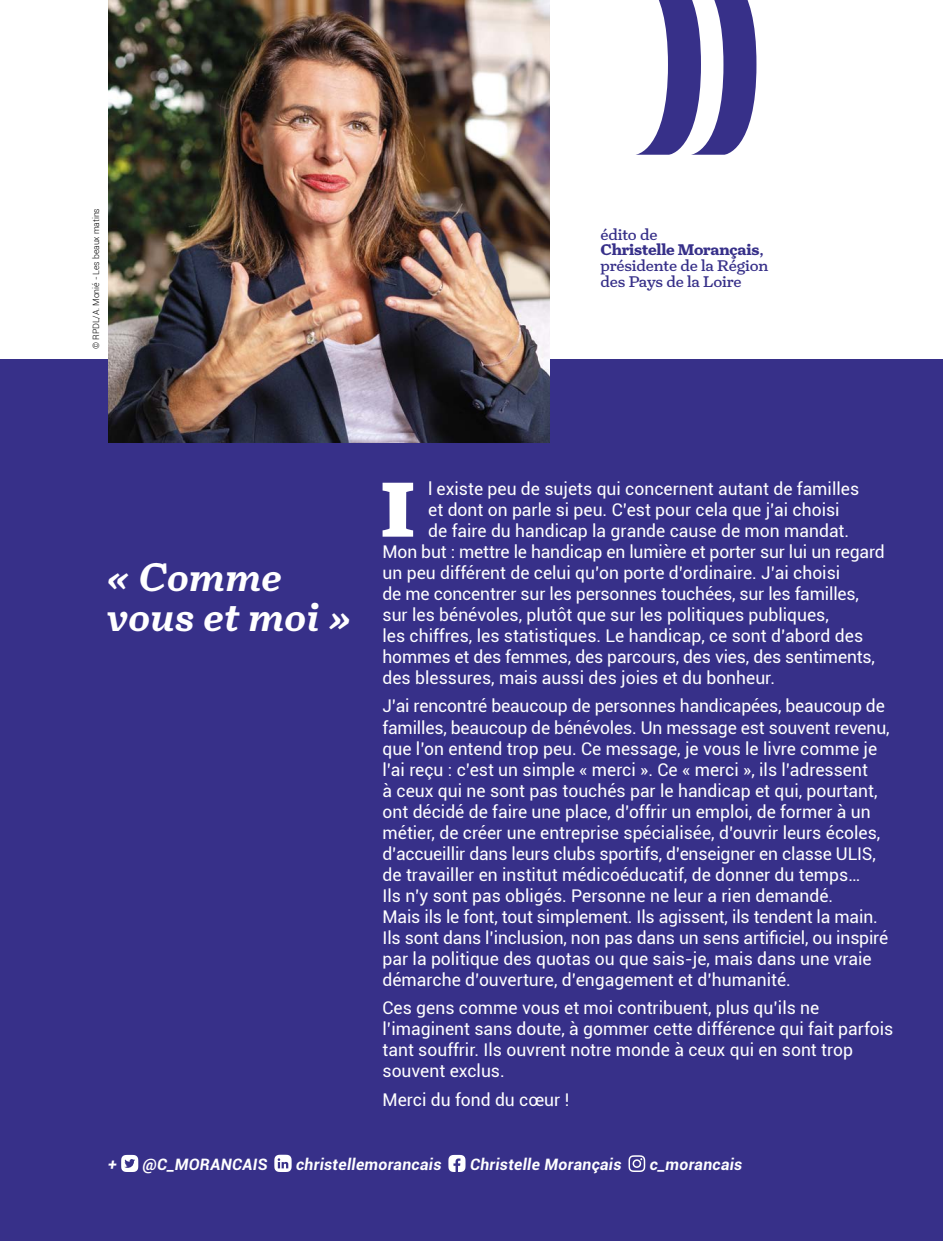
<style>
.page{position:relative;width:943px;height:1241px;background:#fff}
.page>*{position:absolute;margin:0;border:0;box-sizing:border-box;transform-origin:0 0}
.t1{font:900 79.1px "Turnip";color:#fff}
.t2{font:italic 500 40.6px/40.6px "Turnip";letter-spacing:.01em;color:#fff}
.t3{font:17.5px/21px "Roboto";color:#fff}
.t4{font:15.75px/15.8px "Turnip";letter-spacing:-.01em;color:#373089}
.t5{font:italic 700 15.75px "Roboto";letter-spacing:.02em;color:#fff}
.t6{font:300 8.75px "Roboto";letter-spacing:-.01em;color:#000}
.s1{font-weight:700}
</style>
<div class="page">
<div style="left:0;top:360px;width:943px;height:880px;background:#373089"></div>
<svg style="left:121px;top:1154px;width:17px;height:17px"></svg>
<svg style="left:274px;top:1154px;width:17px;height:17px"></svg>
<svg style="left:448px;top:1154px;width:17px;height:17px"></svg>
<svg style="left:628px;top:1155px;width:17px;height:16px"></svg>
<img style="left:108px;top:0;width:441px;height:442px">
<svg style="left:636px;top:0;width:120px;height:155px"></svg>
<p class="t6" style="left:90px;top:349px;width:142px;rotate:-90deg">© RPDL/A. Monié - Les beaux matins</p>
<p class="t4" style="left:600px;top:226px;width:169px">édito de<br><span class="s1">Christelle Morançais</span>, présidente de la Région des Pays de la Loire</p>
<h2 class="t2" style="left:108px;top:556px;width:245px">« Comme vous et moi »</h2>
<h1 class="t1" style="left:381px;top:456px;width:35px">I</h1>
<p class="t3" style="left:428px;top:477px;width:432px">l existe peu de sujets qui concernent autant de familles</p>
<p class="t3" style="left:428px;top:498px;width:413px">et dont on parle si peu. C’est pour cela que j’ai choisi</p>
<p class="t3" style="left:428px;top:519px;width:422px">de faire du handicap la grande cause de mon mandat.</p>
<p class="t3" style="left:382px;top:540px;width:504px">Mon but : mettre le handicap en lumière et porter sur lui un regard</p>
<p class="t3" style="left:382px;top:561px;width:459px">un peu différent de celui qu’on porte d’ordinaire. J’ai choisi</p>
<p class="t3" style="left:382px;top:582px;width:478px">de me concentrer sur les personnes touchées, sur les familles,</p>
<p class="t3" style="left:382px;top:603px;width:448px">sur les bénévoles, plutôt que sur les politiques publiques,</p>
<p class="t3" style="left:382px;top:624px;width:482px">les chiffres, les statistiques. Le handicap, ce sont d’abord des</p>
<p class="t3" style="left:382px;top:645px;width:494px">hommes et des femmes, des parcours, des vies, des sentiments,</p>
<p class="t3" style="left:382px;top:666px;width:394px">des blessures, mais aussi des joies et du bonheur.</p>
<p class="t3" style="left:382px;top:695px;width:508px">J’ai rencontré beaucoup de personnes handicapées, beaucoup de familles, beaucoup de bénévoles. Un message est souvent revenu, que l’on entend trop peu. Ce message, je vous le livre comme je l’ai reçu : c’est un simple « merci ». Ce « merci », ils l’adressent<br>à ceux qui ne sont pas touchés par le handicap et qui, pourtant, ont décidé de faire une place, d’offrir un emploi, de former à un métier, de créer une entreprise spécialisée, d’ouvrir leurs écoles, d’accueillir dans leurs clubs sportifs, d’enseigner en classe ULIS, de travailler en institut médicoéducatif, de donner du temps…<br>Ils n’y sont pas obligés. Personne ne leur a rien demandé.<br>Mais ils le font, tout simplement. Ils agissent, ils tendent la main.<br>Ils sont dans l’inclusion, non pas dans un sens artificiel, ou inspiré par la politique des quotas ou que sais-je, mais dans une vraie démarche d’ouverture, d’engagement et d’humanité.</p>
<p class="t3" style="left:382px;top:996px;width:512px">Ces gens comme vous et moi contribuent, plus qu’ils ne l’imaginent sans doute, à gommer cette différence qui fait parfois tant souffrir. Ils ouvrent notre monde à ceux qui en sont trop souvent exclus.</p>
<p class="t3" style="left:382px;top:1088px;width:188px">Merci du fond du cœur !</p>
<p class="t5" style="left:108px;top:1153px;width:10px">+</p>
<p class="t5" style="left:143px;top:1153px;width:126px">@C_MORANCAIS</p>
<p class="t5" style="left:296px;top:1153px;width:147px">christellemorancais</p>
<p class="t5" style="left:470px;top:1153px;width:153px">Christelle Morançais</p>
<p class="t5" style="left:649px;top:1153px;width:94px">c_morancais</p>
</div>
